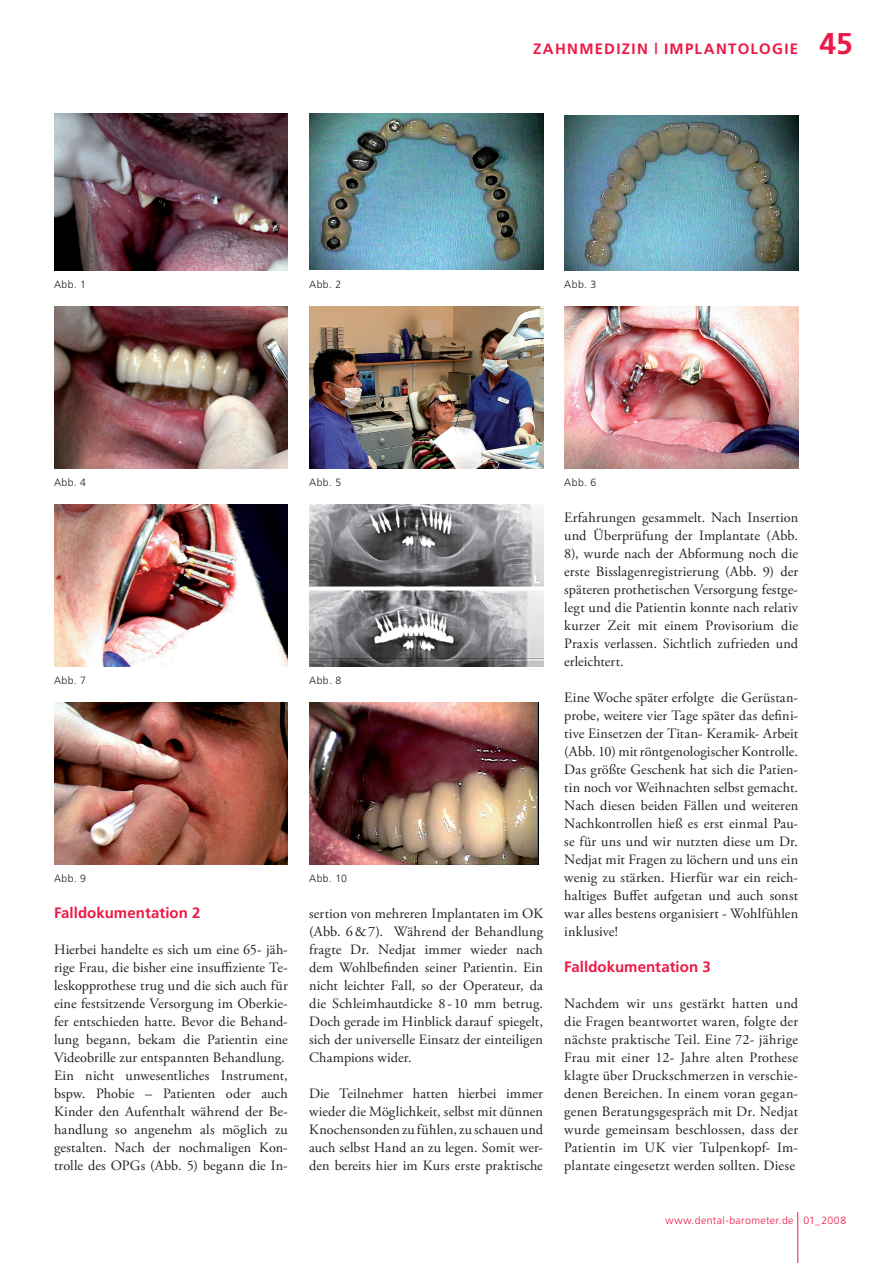
<style>
.page{position:relative;width:893px;height:1263px;background:#fff}
.page>*{position:absolute;margin:0;border:0;box-sizing:border-box;transform-origin:0 0}
.t1{font:700 15px "Frutiger";letter-spacing:.01em;color:#ed1845}
.t2{font:700 15px "Frutiger";letter-spacing:.085em;color:#ed1845}
.t3{font:14.25px/18px "Adobe Garamond Pro";letter-spacing:.01em;color:#231f20;text-align:justify}
.t4{font:300 10.5px "Frutiger";letter-spacing:.04em;color:#231f20}
.t5{font:300 10.5px "Frutiger";letter-spacing:.04em;color:#ed1845}
.s1{font-size:30px}
</style>
<div class="page">
<hr style="left:797px;top:1212px;width:1px;height:51px;background:#ed1845">
<img style="left:54px;top:702px;width:234px;height:162px">
<img style="left:54px;top:306px;width:234px;height:162px">
<img style="left:54px;top:504px;width:234px;height:162px">
<img style="left:309px;top:504px;width:234px;height:162px">
<img style="left:309px;top:702px;width:230px;height:162px">
<img style="left:54px;top:114px;width:234px;height:156px">
<img style="left:564px;top:115px;width:234px;height:155px">
<img style="left:309px;top:114px;width:234px;height:155px">
<img style="left:564px;top:306px;width:234px;height:162px">
<img style="left:309px;top:306px;width:234px;height:162px">
<p class="t4" style="left:54px;top:278px;width:34px">Abb. 1</p>
<p class="t4" style="left:54px;top:476px;width:34px">Abb. 4</p>
<p class="t4" style="left:309px;top:278px;width:34px">Abb. 2</p>
<p class="t4" style="left:309px;top:476px;width:34px">Abb. 5</p>
<p class="t2" style="left:533px;top:40px;width:321px">ZAHNMEDIZIN | IMPLANTOLOGIE <span class="s1">45</span></p>
<p class="t4" style="left:564px;top:278px;width:34px">Abb. 3</p>
<p class="t4" style="left:564px;top:476px;width:34px">Abb. 6</p>
<p class="t4" style="left:54px;top:674px;width:34px">Abb. 7</p>
<p class="t4" style="left:309px;top:674px;width:34px">Abb. 8</p>
<p class="t4" style="left:54px;top:872px;width:34px">Abb. 9</p>
<p class="t4" style="left:309px;top:872px;width:39px">Abb. 10</p>
<p class="t1" style="left:54px;top:904px;width:148px">Falldokumentation 2</p>
<p class="t3" style="left:54px;top:941px;width:235px;text-align:left">Hierbei handelte es sich um eine 65- jäh&shy;rige Frau, die bisher eine insuffiziente Te&shy;leskopprothese trug und die sich auch für eine festsitzende Versorgung im Oberkie&shy;fer entschieden hatte. Bevor die Behand&shy;lung begann, bekam die Patientin eine Videobrille zur entspannten Behandlung.<br>Ein nicht unwesentliches Instrument, bspw. Phobie – Patienten oder auch Kinder den Aufenthalt während der Be&shy;handlung so angenehm als möglich zu gestalten. Nach der nochmaligen Kon&shy;trolle des OPGs (Abb. 5) begann die In-</p>
<p class="t3" style="left:309px;top:905px;width:235px">sertion von mehreren Implantaten im OK (Abb. 6&amp;7). Während der Behandlung fragte Dr. Nedjat immer wieder nach dem Wohlbefinden seiner Patientin. Ein nicht leichter Fall, so der Operateur, da die Schleimhautdicke 8- 10 mm betrug.<br>Doch gerade im Hinblick darauf spiegelt, sich der universelle Einsatz der einteiligen Champions wider.</p>
<p class="t3" style="left:309px;top:1085px;width:235px">Die Teilnehmer hatten hierbei immer wieder die Möglichkeit, selbst mit dünnen Knochensonden zu fühlen, zu schauen und auch selbst Hand an zu legen. Somit wer&shy;den bereits hier im Kurs erste praktische</p>
<p class="t3" style="left:564px;top:509px;width:235px">Erfahrungen gesammelt. Nach Insertion und Überprüfung der Implantate (Abb.<br>8), wurde nach der Abformung noch die erste Bisslagenregistrierung (Abb. 9) der späteren prothetischen Versorgung festge&shy;legt und die Patientin konnte nach relativ kurzer Zeit mit einem Provisorium die Praxis verlassen. Sichtlich zufrieden und erleichtert.</p>
<p class="t3" style="left:564px;top:689px;width:235px">Eine Woche später erfolgte die Gerüstan&shy;probe, weitere vier Tage später das defini&shy;tive Einsetzen der Titan- Keramik- Arbeit (Abb. 10) mit röntgenologischer Kontrolle.<br>Das größte Geschenk hat sich die Patien&shy;tin noch vor Weihnachten selbst gemacht.<br>Nach diesen beiden Fällen und weiteren Nachkontrollen hieß es erst einmal Pau&shy;se für uns und wir nutzten diese um Dr.<br>Nedjat mit Fragen zu löchern und uns ein wenig zu stärken. Hierfür war ein reich&shy;haltiges Buffet aufgetan und auch sonst war alles bestens organisiert - Wohlfühlen inklusive!</p>
<p class="t1" style="left:564px;top:958px;width:148px">Falldokumentation 3</p>
<p class="t3" style="left:564px;top:995px;width:235px">Nachdem wir uns gestärkt hatten und die Fragen beantwortet waren, folgte der nächste praktische Teil. Eine 72- jährige Frau mit einer 12- Jahre alten Prothese klagte über Druckschmerzen in verschie&shy;denen Bereichen. In einem voran gegan&shy;genen Beratungsgespräch mit Dr. Nedjat wurde gemeinsam beschlossen, dass der Patientin im UK vier Tulpenkopf- Im&shy;plantate eingesetzt werden sollten. Diese</p>
<p class="t5" style="left:665px;top:1214px;width:182px">www.dental-barometer.de 01_2008</p>
</div>
